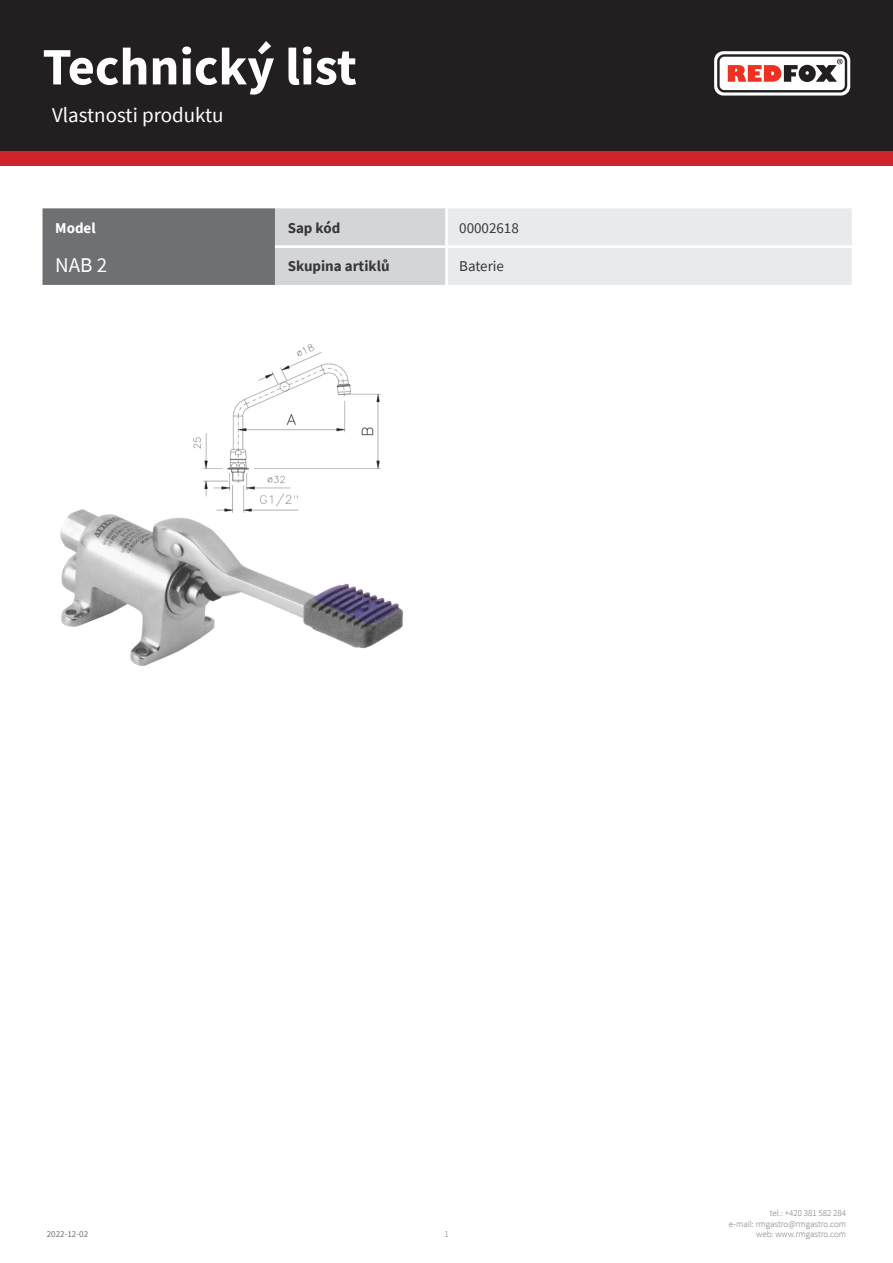
<style>
.page{position:relative;width:893px;height:1263px;background:#fff}
.page>*{position:absolute;margin:0;border:0;box-sizing:border-box;transform-origin:0 0}
.t1{font:700 52.5px "Source Sans Pro";color:#fff}
.kapitola{font:21px "Source Sans Pro";color:#fff}
.tabulka_-_headline{font:21px "Source Sans Pro";color:#fff}
.tabulka_-_text{font:700 15px "Source Sans Pro";color:#383839}
.tabulka_-_text-2{font:15px "Source Sans Pro";color:#383839}
.tabulka_-_text-3{font:700 15px "Source Sans Pro";color:#fff}
.t2{font:300 9px/10.8px "Source Sans Pro";color:#6f7073;text-align:right}
.t3{font:9px "Source Sans Pro";color:#6f7073}
</style>
<div class="page">
<div style="left:0;top:0;width:893px;height:166px;background:#d1232a"></div>
<div style="left:0;top:0;width:893px;height:151px;background:#231f20"></div>
<svg style="left:714px;top:51px;width:136px;height:45px"></svg>
<img style="left:60px;top:344px;width:343px;height:322px">
<svg style="left:43px;top:208px;width:809px;height:77px;background:#c0c1c3"></svg>
<hr style="left:445px;top:208px;width:3px;height:37px;background:#fff">
<hr style="left:275px;top:245px;width:171px;height:3px;background:#fff">
<hr style="left:446px;top:245px;width:406px;height:3px;background:#fff">
<hr style="left:445px;top:248px;width:3px;height:37px;background:#fff">
<h1 class="t1" style="left:43px;top:31px;width:316px">Technický list</h1>
<p class="kapitola" style="left:52px;top:101px;width:173px">Vlastnosti produktu</p>
<p class="tabulka_-_text-3" style="left:55px;top:218px;width:42px">Model</p>
<p class="tabulka_-_text" style="left:288px;top:218px;width:54px">Sap kód</p>
<p class="tabulka_-_text-2" style="left:459px;top:219px;width:61px">00002618</p>
<p class="tabulka_-_headline" style="left:55px;top:251px;width:53px">NAB 2</p>
<p class="tabulka_-_text" style="left:288px;top:256px;width:103px">Skupina artiklů</p>
<p class="tabulka_-_text-2" style="left:459px;top:257px;width:46px">Baterie</p>
<p class="t3" style="left:47px;top:1229px;width:43px">2022-12-02</p>
<p class="t2" style="left:444px;top:1229px;width:6px">1</p>
<p class="t2" style="left:729px;top:1207px;width:119px">tel.: +420 381 582 284<br>e-mail: rmgastro@rmgastro.com web: www.rmgastro.com</p>
</div>
